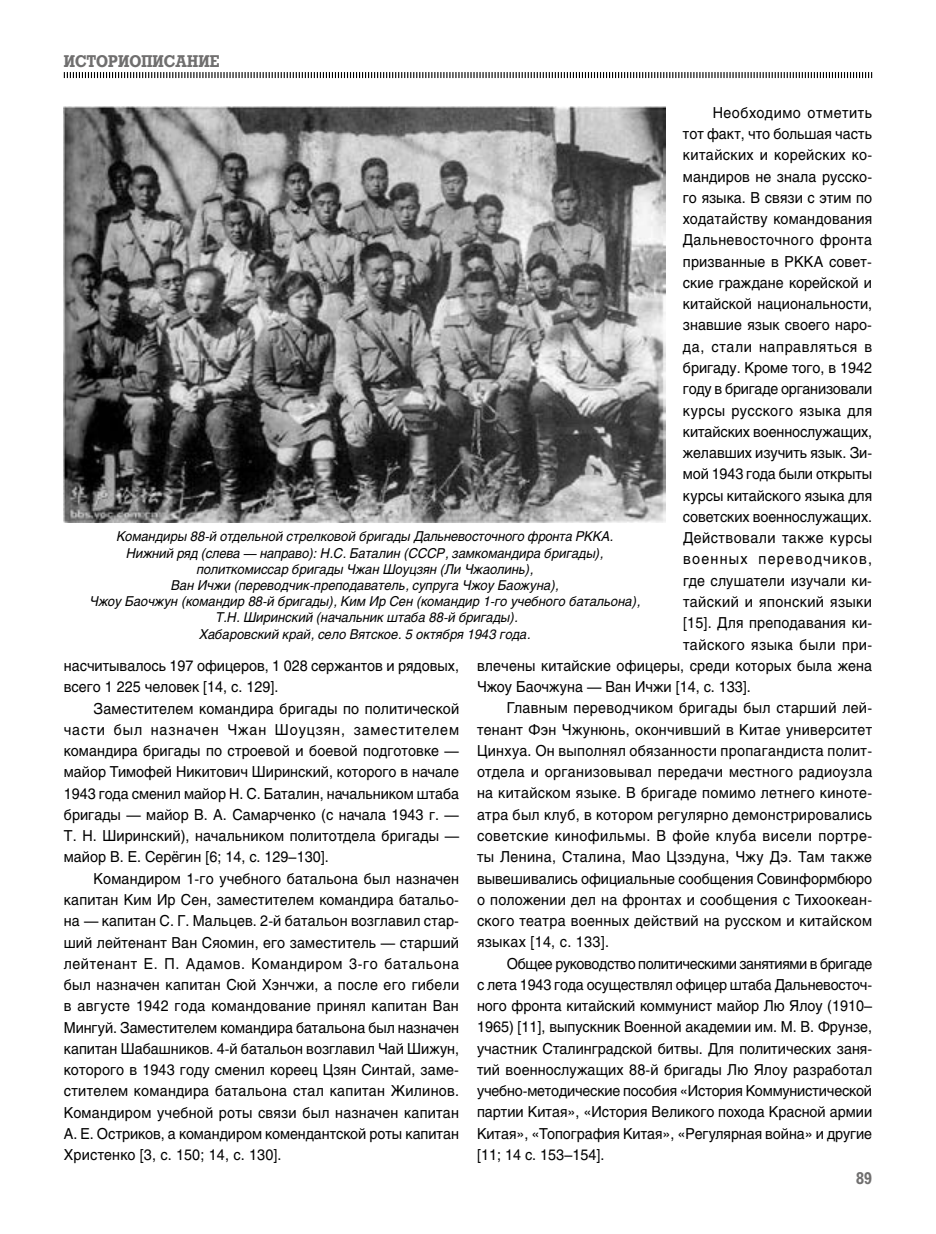
<style>
.page{position:relative;width:936px;height:1234px;background:#fff}
.page>*{position:absolute;margin:0;border:0;box-sizing:border-box;transform-origin:0 0}
.t1{font:700 16.5px "Rodeo";color:#706f6f;scale:.9 1}
.t2{font:15px/21.3px "Helios";letter-spacing:.005em;color:#000;text-align:justify;scale:.95 1}
.t3{font:15px "Helios";letter-spacing:.03em;color:#000;scale:.95 1}
.t4{font:15px "Helios";letter-spacing:.025em;color:#000;scale:.95 1}
.t5{font:15px "Helios";letter-spacing:-.015em;color:#000;scale:.95 1}
.t6{font:15px "Helios";letter-spacing:-.025em;color:#000;scale:.95 1}
.t7{font:15px "Helios";letter-spacing:.04em;color:#000;scale:.95 1}
.t8{font:15px "Helios";letter-spacing:.09em;color:#000;scale:.95 1}
.t9{font:15px "Helios";letter-spacing:.035em;color:#000;scale:.95 1}
.t10{font:italic 13.5px/16.2px "Helios";color:#000;text-align:center;scale:.95 1}
</style>
<div class="page">
<svg style="left:63px;top:72px;width:809px;height:7px"></svg>
<img style="left:64px;top:106px;width:602px;height:416px">
<p class="t1" style="left:64px;top:51px;width:174px">ИСТОРИОПИСАНИЕ</p>
<p class="t9" style="left:712px;top:103px;width:169px">Необходимо отметить</p>
<p class="t2" style="left:683px;top:123px;width:201px">тот факт, что большая часть</p>
<p class="t4" style="left:683px;top:146px;width:201px">китайских и корейских ко-</p>
<p class="t2" style="left:683px;top:165px;width:201px">мандиров не знала русско-</p>
<p class="t2" style="left:683px;top:187px;width:201px">го языка. В связи с этим по</p>
<p class="t2" style="left:683px;top:208px;width:201px">ходатайству командования</p>
<p class="t3" style="left:683px;top:231px;width:200px">Дальневосточного фронта</p>
<p class="t2" style="left:683px;top:250px;width:200px">призванные в РККА совет-</p>
<p class="t2" style="left:683px;top:272px;width:200px">ские граждане корейской и</p>
<p class="t2" style="left:683px;top:293px;width:201px">китайской национальности,</p>
<p class="t2" style="left:683px;top:314px;width:200px">знавшие язык своего наро-</p>
<p class="t7" style="left:683px;top:337px;width:201px">да, стали направляться в</p>
<p class="t2" style="left:683px;top:357px;width:201px">бригаду. Кроме того, в 1942</p>
<p class="t5" style="left:683px;top:380px;width:201px">году в бригаде организовали</p>
<p class="t3" style="left:683px;top:401px;width:201px">курсы русского языка для</p>
<p class="t2" style="left:683px;top:420px;width:201px">китайских военнослужащих,</p>
<p class="t2" style="left:683px;top:442px;width:201px">желавших изучить язык. Зи-</p>
<p class="t2" style="left:683px;top:463px;width:200px">мой 1943 года были открыты</p>
<p class="t2" style="left:683px;top:484px;width:201px">курсы китайского языка для</p>
<p class="t2" style="left:683px;top:505px;width:201px">советских военнослужащих.</p>
<p class="t3" style="left:683px;top:529px;width:200px">Действовали также курсы</p>
<p class="t8" style="left:683px;top:550px;width:200px">военных переводчиков,</p>
<p class="t2" style="left:683px;top:569px;width:200px">где слушатели изучали ки-</p>
<p class="t4" style="left:683px;top:592px;width:200px">тайский и японский языки</p>
<p class="t2" style="left:683px;top:612px;width:201px">[15]. Для преподавания ки-</p>
<p class="t3" style="left:683px;top:635px;width:201px">тайского языка были при-</p>
<p class="t2" style="left:477px;top:654px;width:417px">влечены китайские офицеры, среди которых была жена</p>
<p class="t2" style="left:477px;top:675px;width:290px">Чжоу Баочжуна — Ван Ичжи [14, с. 133].</p>
<p class="t2" style="left:506px;top:697px;width:386px">Главным переводчиком бригады был старший лей-</p>
<p class="t2" style="left:477px;top:718px;width:417px">тенант Фэн Чжунюнь, окончивший в Китае университет</p>
<p class="t2" style="left:477px;top:739px;width:417px">Цинхуа. Он выполнял обязанности пропагандиста полит-</p>
<p class="t2" style="left:477px;top:760px;width:417px">отдела и организовывал передачи местного радиоузла</p>
<p class="t2" style="left:477px;top:782px;width:417px">на китайском языке. В бригаде помимо летнего киноте-</p>
<p class="t2" style="left:477px;top:803px;width:417px">атра был клуб, в котором регулярно демонстрировались</p>
<p class="t3" style="left:477px;top:826px;width:417px">советские кинофильмы. В фойе клуба висели портре-</p>
<p class="t4" style="left:477px;top:847px;width:417px">ты Ленина, Сталина, Мао Цзэдуна, Чжу Дэ. Там также</p>
<p class="t2" style="left:477px;top:867px;width:417px">вывешивались официальные сообщения Совинформбюро</p>
<p class="t2" style="left:477px;top:888px;width:417px">о положении дел на фронтах и сообщения с Тихоокеан-</p>
<p class="t2" style="left:477px;top:909px;width:417px">ского театра военных действий на русском и китайском</p>
<p class="t2" style="left:477px;top:931px;width:141px">языках [14, с. 133].</p>
<p class="t6" style="left:506px;top:954px;width:386px">Общее руководство политическими занятиями в бригаде</p>
<p class="t5" style="left:477px;top:975px;width:417px">с лета 1943 года осуществлял офицер штаба Дальневосточ-</p>
<p class="t2" style="left:477px;top:994px;width:417px">ного фронта китайский коммунист майор Лю Ялоу (1910–</p>
<p class="t2" style="left:477px;top:1016px;width:417px">1965) [11], выпускник Военной академии им. М. В. Фрунзе,</p>
<p class="t2" style="left:477px;top:1037px;width:417px">участник Сталинградской битвы. Для политических заня-</p>
<p class="t2" style="left:477px;top:1058px;width:417px">тий военнослужащих 88-й бригады Лю Ялоу разработал</p>
<p class="t2" style="left:477px;top:1079px;width:417px">учебно-методические пособия «История Коммунистической</p>
<p class="t2" style="left:477px;top:1101px;width:417px">партии Китая», «История Великого похода Красной армии</p>
<p class="t2" style="left:477px;top:1122px;width:417px">Китая», «Топография Китая», «Регулярная война» и другие</p>
<p class="t2" style="left:477px;top:1143px;width:136px">[11; 14 с. 153–154].</p>
<p class="t10" style="left:90px;top:528px;width:581px">Командиры 88-й отдельной стрелковой бригады Дальневосточного фронта РККА.<br>Нижний ряд (слева — направо): Н.С. Баталин (СССР, замкомандира бригады), политкомиссар бригады Чжан Шоуцзян (Ли Чжаолинь),<br>Ван Ичжи (переводчик-преподаватель, супруга Чжоу Баожуна),<br>Чжоу Баочжун (командир 88-й бригады), Ким Ир Сен (командир 1-го учебного батальона), Т.Н. Ширинский (начальник штаба 88-й бригады).<br>Хабаровский край, село Вятское. 5 октября 1943 года.</p>
<p class="t2" style="left:64px;top:654px;width:417px">насчитывалось 197 офицеров, 1 028 сержантов и рядовых, всего 1 225 человек [14, с. 129].</p>
<p class="t2" style="left:64px;top:697px;width:417px;text-indent:30px">Заместителем командира бригады по политической части был назначен Чжан Шоуцзян, заместителем командира бригады по строевой и боевой подготовке — майор Тимофей Никитович Ширинский, которого в начале 1943 года сменил майор Н. С. Баталин, начальником штаба бригады — майор В. А. Самарченко (с начала 1943 г. — Т. Н. Ширинский), начальником политотдела бригады — майор В. Е. Серёгин [6; 14, с. 129–130].</p>
<p class="t2" style="left:64px;top:867px;width:417px;text-indent:30px">Командиром 1-го учебного батальона был назначен капитан Ким Ир Сен, заместителем командира батальо&shy;на — капитан С. Г. Мальцев. 2-й батальон возглавил стар&shy;ший лейтенант Ван Сяомин, его заместитель — старший лейтенант Е. П. Адамов. Командиром 3-го батальона был назначен капитан Сюй Хэнчжи, а после его гибели в августе 1942 года командование принял капитан Ван Мингуй. Заместителем командира батальона был назначен капитан Шабашников. 4-й батальон возглавил Чай Шижун, которого в 1943 году сменил кореец Цзян Синтай, заме&shy;стителем командира батальона стал капитан Жилинов.<br>Командиром учебной роты связи был назначен капитан А. Е. Остриков, а командиром комендантской роты капитан Христенко [3, с. 150; 14, с. 130].</p>
<p class="t1" style="left:856px;top:1167px;width:19px">89</p>
</div>
